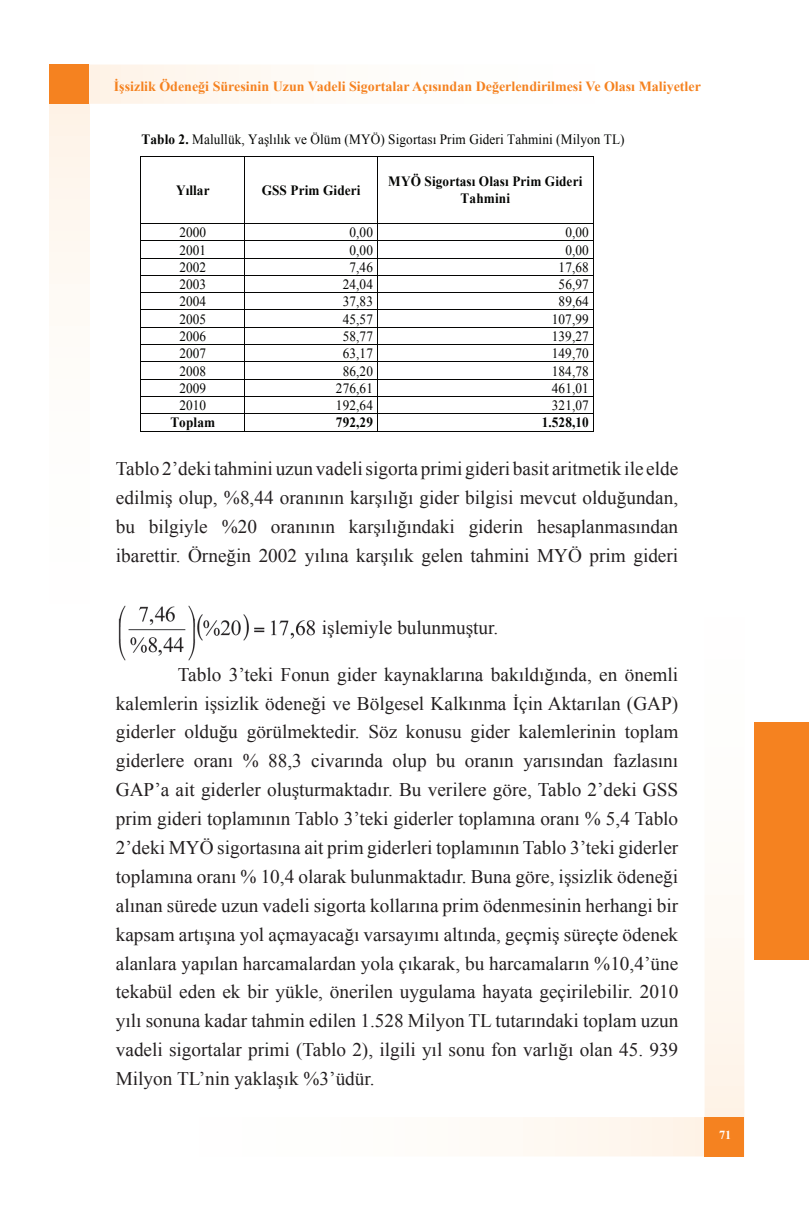
<style>
.page{position:relative;width:809px;height:1221px;background:#fff}
.page>*{position:absolute;margin:0;border:0;box-sizing:border-box;transform-origin:0 0}
.t1{font:19.25px/28.9px "Times New Roman";color:#231f20;text-align:justify}
.t2{font:14.17px "Times New Roman";letter-spacing:.01em;color:#040503;scale:.93 1}
.t3{font:700 14.17px/16.6px "Times New Roman";letter-spacing:.01em;color:#040503;text-align:center;scale:.93 1}
.t4{font:700 14px "Times New Roman";color:#f58220}
.t5{font:700 12.25px "Times New Roman";color:#fff}
.s1{font-weight:700}
</style>
<div class="page">
<div style="left:89px;top:64px;width:182px;height:40px;background:#fef6ee"></div>
<div style="left:50px;top:104px;width:39px;height:633px;background:linear-gradient(to right,#fefbf7,#fef8f2)"></div>
<div style="left:50px;top:64px;width:39px;height:40px;background:#f58220"></div>
<svg style="left:62px;top:482px;width:682px;height:674px"></svg>
<div style="left:704px;top:1116px;width:40px;height:40px;background:#f58220"></div>
<div style="left:754px;top:722px;width:55px;height:237px;background:#f58220"></div>
<hr style="left:140px;top:156px;width:453px;height:1px;background:#040503">
<hr style="left:140px;top:156px;width:1px;height:67px;background:#040503">
<hr style="left:244px;top:156px;width:1px;height:67px;background:#040503">
<hr style="left:377px;top:156px;width:1px;height:67px;background:#040503">
<hr style="left:592px;top:156px;width:1px;height:67px;background:#040503">
<hr style="left:140px;top:223px;width:453px;height:1px;background:#040503">
<hr style="left:140px;top:241px;width:453px;height:1px;background:#040503">
<hr style="left:140px;top:258px;width:453px;height:1px;background:#040503">
<hr style="left:140px;top:275px;width:453px;height:1px;background:#040503">
<hr style="left:140px;top:292px;width:453px;height:1px;background:#040503">
<hr style="left:140px;top:309px;width:453px;height:1px;background:#040503">
<hr style="left:140px;top:327px;width:453px;height:1px;background:#040503">
<hr style="left:140px;top:344px;width:453px;height:1px;background:#040503">
<hr style="left:140px;top:361px;width:453px;height:1px;background:#040503">
<hr style="left:140px;top:378px;width:453px;height:1px;background:#040503">
<hr style="left:140px;top:396px;width:453px;height:1px;background:#040503">
<hr style="left:140px;top:413px;width:453px;height:1px;background:#040503">
<svg style="left:140px;top:224px;width:1px;height:206px"></svg>
<hr style="left:140px;top:430px;width:104px;height:1px;background:#040503">
<svg style="left:244px;top:224px;width:1px;height:207px"></svg>
<hr style="left:245px;top:430px;width:132px;height:1px;background:#040503">
<svg style="left:377px;top:224px;width:1px;height:206px"></svg>
<hr style="left:377px;top:430px;width:215px;height:1px;background:#040503">
<img style="left:116px;top:597px;width:201px;height:63px">
<p class="t4" style="left:114px;top:78px;width:588px">İşsizlik Ödeneği Süresinin Uzun Vadeli Sigortalar Açısından Değerlendirilmesi Ve Olası Maliyetler</p>
<p class="t2" style="left:141px;top:131px;width:521px"><span class="s1">Tablo 2.</span> Malullük, Yaşlılık ve Ölüm (MYÖ) Sigortası Prim Gideri Tahmini (Milyon TL)</p>
<p class="t3" style="left:176px;top:182px;width:38px">Yıllar</p>
<p class="t3" style="left:262px;top:182px;width:108px">GSS Prim Gideri</p>
<p class="t3" style="left:388px;top:173px;width:210px">MYÖ Sigortası Olası Prim Gideri<br>Tahmini</p>
<p class="t2" style="left:179px;top:224px;width:30px">2000</p>
<p class="t2" style="left:349px;top:224px;width:27px">0,00</p>
<p class="t2" style="left:565px;top:224px;width:27px">0,00</p>
<p class="t2" style="left:179px;top:242px;width:30px">2001</p>
<p class="t2" style="left:349px;top:242px;width:27px">0,00</p>
<p class="t2" style="left:565px;top:242px;width:27px">0,00</p>
<p class="t2" style="left:179px;top:259px;width:30px">2002</p>
<p class="t2" style="left:349px;top:259px;width:27px">7,46</p>
<p class="t2" style="left:558px;top:259px;width:34px">17,68</p>
<p class="t2" style="left:179px;top:276px;width:30px">2003</p>
<p class="t2" style="left:343px;top:276px;width:34px">24,04</p>
<p class="t2" style="left:558px;top:276px;width:34px">56,97</p>
<p class="t2" style="left:179px;top:293px;width:30px">2004</p>
<p class="t2" style="left:343px;top:293px;width:34px">37,83</p>
<p class="t2" style="left:558px;top:293px;width:34px">89,64</p>
<p class="t2" style="left:179px;top:311px;width:30px">2005</p>
<p class="t2" style="left:343px;top:311px;width:34px">45,57</p>
<p class="t2" style="left:552px;top:311px;width:41px">107,99</p>
<p class="t2" style="left:179px;top:328px;width:30px">2006</p>
<p class="t2" style="left:343px;top:328px;width:34px">58,77</p>
<p class="t2" style="left:552px;top:328px;width:41px">139,27</p>
<p class="t2" style="left:179px;top:345px;width:30px">2007</p>
<p class="t2" style="left:343px;top:345px;width:34px">63,17</p>
<p class="t2" style="left:552px;top:345px;width:41px">149,70</p>
<p class="t2" style="left:179px;top:363px;width:30px">2008</p>
<p class="t2" style="left:343px;top:363px;width:34px">86,20</p>
<p class="t2" style="left:552px;top:363px;width:41px">184,78</p>
<p class="t2" style="left:179px;top:380px;width:30px">2009</p>
<p class="t2" style="left:336px;top:380px;width:41px">276,61</p>
<p class="t2" style="left:552px;top:380px;width:41px">461,01</p>
<p class="t2" style="left:179px;top:397px;width:30px">2010</p>
<p class="t2" style="left:336px;top:397px;width:41px">192,64</p>
<p class="t2" style="left:552px;top:397px;width:41px">321,07</p>
<p class="t3" style="left:170px;top:414px;width:50px">Toplam</p>
<p class="t3" style="left:336px;top:414px;width:41px">792,29</p>
<p class="t3" style="left:541px;top:414px;width:52px">1.528,10</p>
<p class="t1" style="left:116px;top:454px;width:564px">Tablo 2’deki tahmini uzun vadeli sigorta primi gideri basit aritmetik ile elde edilmiş olup, %8,44 oranının karşılığı gider bilgisi mevcut olduğundan, bu bilgiyle %20 oranının karşılığındaki giderin hesaplanmasından ibarettir. Örneğin 2002 yılına karşılık gelen tahmini MYÖ prim gideri</p>
<p class="t1" style="left:322px;top:613px;width:178px">işlemiyle bulunmuştur.</p>
<p class="t1" style="left:116px;top:659px;width:564px;text-indent:62px">Tablo 3’teki Fonun gider kaynaklarına bakıldığında, en önemli kalemlerin işsizlik ödeneği ve Bölgesel Kalkınma İçin Aktarılan (GAP) giderler olduğu görülmektedir. Söz konusu gider kalemlerinin toplam giderlere oranı % 88,3 civarında olup bu oranın yarısından fazlasını GAP’a ait giderler oluşturmaktadır. Bu verilere göre, Tablo 2’deki GSS prim gideri toplamının Tablo 3’teki giderler toplamına oranı % 5,4 Tablo 2’deki MYÖ sigortasına ait prim giderleri toplamının Tablo 3’teki giderler toplamına oranı % 10,4 olarak bulunmaktadır. Buna göre, işsizlik ödeneği alınan sürede uzun vadeli sigorta kollarına prim ödenmesinin herhangi bir kapsam artışına yol açmayacağı varsayımı altında, geçmiş süreçte ödenek alanlara yapılan harcamalardan yola çıkarak, bu harcamaların %10,4’üne tekabül eden ek bir yükle, önerilen uygulama hayata geçirilebilir. 2010 yılı sonuna kadar tahmin edilen 1.528 Milyon TL tutarındaki toplam uzun vadeli sigortalar primi (Tablo 2), ilgili yıl sonu fon varlığı olan 45. 939<br>Milyon TL’nin yaklaşık %3’üdür.</p>
<p class="t5" style="left:719px;top:1128px;width:14px">71</p>
</div>
